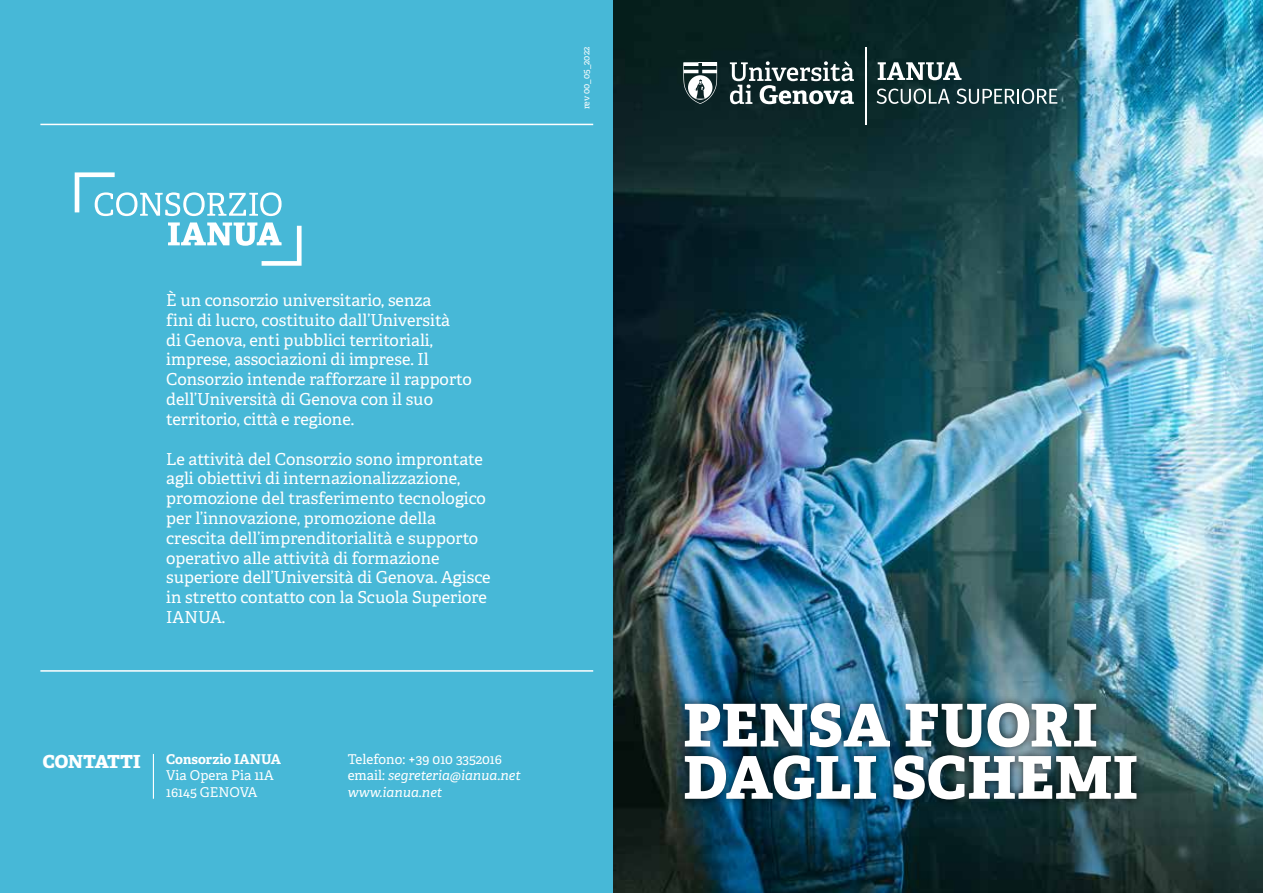
<style>
.page{position:relative;width:1263px;height:893px;background:#fff}
.page>*{position:absolute;margin:0;border:0;box-sizing:border-box;transform-origin:0 0}
.t1{font:800 58.95px/52.2px "Adelle";letter-spacing:.01em;color:#fff}
.t2{font:800 18px "Adelle";color:#fff}
.t3{font:16.5px/19.8px "Adelle";color:#fff}
.t4{font:italic 13.5px/16.2px "Adelle";color:#fff}
.t5{font:13.5px/16.2px "Adelle";color:#fff}
.t6{font:700 13.5px "Adelle";color:#fff}
.t7{font:9px "Adelle";color:#fff}
.s1{font-style:normal}
</style>
<div class="page">
<img style="left:612px;top:0;width:651px;height:893px">
<div style="left:0;top:0;width:612px;height:893px;background:#47b8d7"></div>
<svg style="left:75px;top:172px;width:207px;height:44px"></svg>
<svg style="left:168px;top:222px;width:134px;height:44px"></svg>
<hr style="left:40px;top:670px;width:553px;height:2px;background:#fff">
<hr style="left:40px;top:124px;width:553px;height:1px;background:#fff">
<hr style="left:865px;top:47px;width:2px;height:77px;background:#fff">
<svg style="left:876px;top:89px;width:74px;height:15px"></svg>
<svg style="left:956px;top:89px;width:101px;height:15px"></svg>
<svg style="left:878px;top:62px;width:83px;height:18px"></svg>
<svg style="left:730px;top:61px;width:124px;height:43px"></svg>
<svg style="left:683px;top:62px;width:34px;height:42px"></svg>
<hr style="left:153px;top:754px;width:1px;height:45px;background:#fff">
<div style="left:676px;top:694px;width:470px;height:114px;background:#000;opacity:.75"></div>
<p class="t7" style="left:581px;top:109px;width:64px;rotate:-90deg">rev 00_05_2022</p>
<p class="t3" style="left:166px;top:291px;width:307px">È un consorzio universitario, senza<br>fini di lucro, costituito dall’Università<br>di Genova, enti pubblici territoriali, imprese, associazioni di imprese. Il Consorzio intende rafforzare il rapporto dell’Università di Genova con il suo territorio, città e regione.</p>
<p class="t3" style="left:166px;top:449px;width:326px">Le attività del Consorzio sono improntate agli obiettivi di internazionalizzazione, promozione del trasferimento tecnologico per l’innovazione, promozione della crescita dell’imprenditorialità e supporto operativo alle attività di formazione superiore dell’Università di Genova. Agisce in stretto contatto con la Scuola Superiore IANUA.</p>
<p class="t2" style="left:43px;top:749px;width:99px">CONTATTI</p>
<p class="t6" style="left:166px;top:751px;width:116px">Consorzio IANUA</p>
<p class="t5" style="left:166px;top:768px;width:109px">Via Opera Pia 11A<br>16145 GENOVA</p>
<p class="t4" style="left:348px;top:751px;width:175px"><span class="s1">Telefono: +39 010 3352016 email:</span> segreteria@ianua.net www.ianua.net</p>
<h1 class="t1" style="left:683px;top:700px;width:456px">PENSA FUORI<br>DAGLI SCHEMI</h1>
</div>
